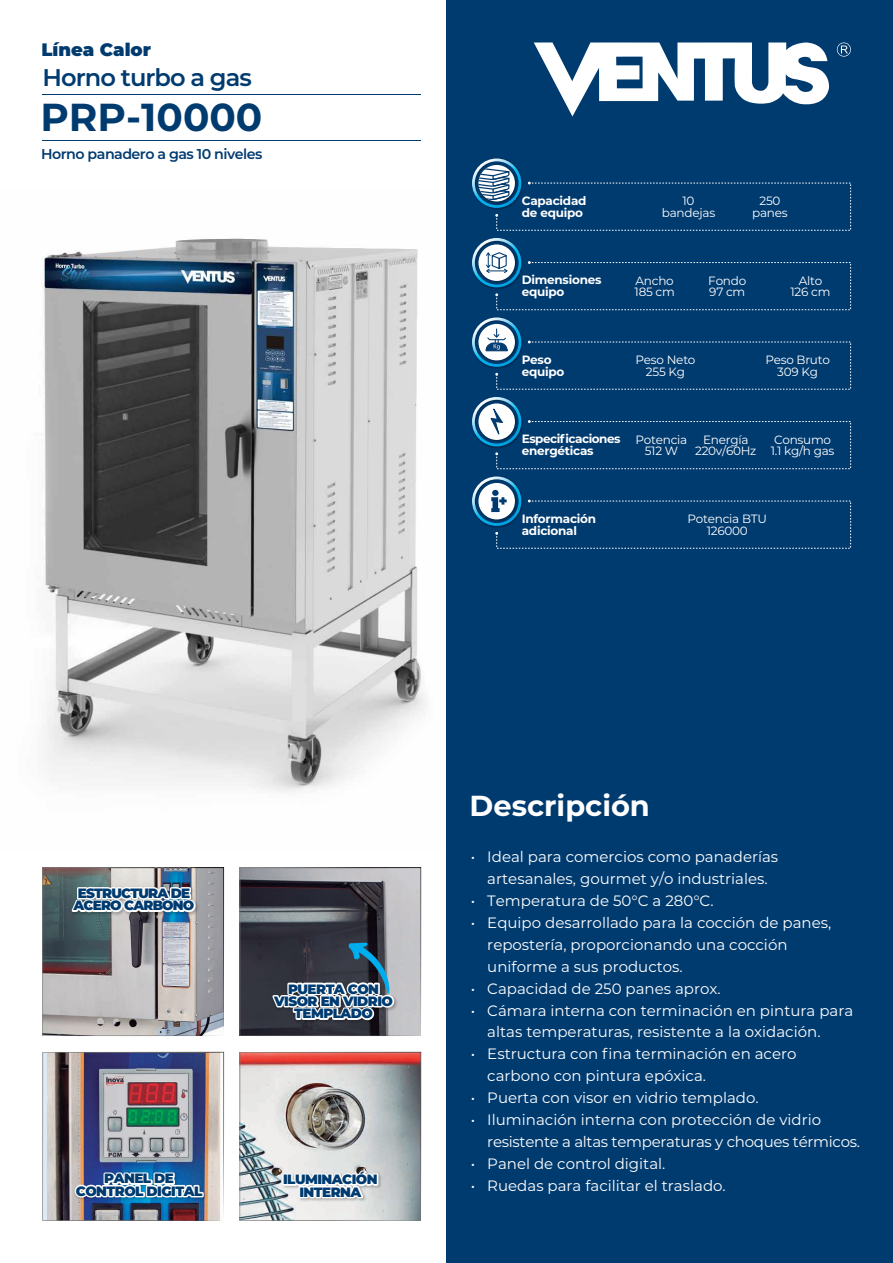
<style>
.page{position:relative;width:893px;height:1263px;background:#fff}
.page>*{position:absolute;margin:0;border:0;box-sizing:border-box;transform-origin:0 0}
.t1{font:700 39px "Montserrat";color:#003b70}
.t2{font:700 28.95px "Montserrat";color:#fff}
.t3{font:600 24.15px "Montserrat";letter-spacing:-.04em;color:#003b70}
.t4{font:900 18px "Montserrat";color:#003b70}
.t5{font:15px/21.9px "Montserrat";color:#fff}
.t6{font:600 14.25px "Montserrat";letter-spacing:-.035em;color:#003b70}
.t7{font:900 13.5px/12.5px "Montserrat";letter-spacing:-.04em;color:#003b70;text-align:center}
.t8{font:900 13.5px/12.5px "Montserrat";letter-spacing:-.06em;color:#003b70;text-align:center}
.t9{font:12px/11.6px "Montserrat";letter-spacing:-.02em;color:#fff;text-align:center}
.t10{font:700 12px/11.6px "Montserrat";letter-spacing:-.02em;color:#fff}
.t11{font:700 12px/11.6px "Montserrat";letter-spacing:-.04em;color:#fff}
</style>
<div class="page">
<img style="left:42px;top:238px;width:384px;height:554px">
<div style="left:446px;top:0;width:447px;height:1263px;background:#003b70"></div>
<svg style="left:534px;top:42px;width:295px;height:74px"></svg>
<svg style="left:837px;top:43px;width:14px;height:14px"></svg>
<hr style="left:43px;top:95px;width:378px;height:1px;background:#003b70">
<hr style="left:43px;top:140px;width:378px;height:1px;background:#003b70">
<svg style="left:472px;top:159px;width:379px;height:72px"></svg>
<svg style="left:472px;top:238px;width:379px;height:72px"></svg>
<svg style="left:472px;top:317px;width:379px;height:73px"></svg>
<img style="left:42px;top:867px;width:182px;height:169px">
<img style="left:42px;top:1051px;width:182px;height:170px">
<img style="left:239px;top:1051px;width:182px;height:170px">
<svg style="left:239px;top:867px;width:182px;height:169px;background:#6d7078"></svg>
<svg style="left:472px;top:397px;width:379px;height:72px"></svg>
<svg style="left:472px;top:476px;width:379px;height:73px"></svg>
<p class="t4" style="left:41px;top:36px;width:111px">Línea Calor</p>
<h3 class="t3" style="left:43px;top:61px;width:211px">Horno turbo a gas</h3>
<h1 class="t1" style="left:40px;top:89px;width:224px">PRP-10000</h1>
<p class="t6" style="left:41px;top:144px;width:223px">Horno panadero a gas 10 niveles</p>
<p class="t10" style="left:522px;top:194px;width:66px">Capacidad de equipo</p>
<p class="t9" style="left:662px;top:195px;width:55px">10 bandejas</p>
<p class="t9" style="left:752px;top:195px;width:37px">250 panes</p>
<p class="t10" style="left:522px;top:274px;width:81px">Dimensiones equipo</p>
<p class="t9" style="left:790px;top:274px;width:41px">Alto<br>126 cm</p>
<p class="t9" style="left:635px;top:274px;width:42px;text-align:left">Ancho<br>185 cm</p>
<p class="t9" style="left:708px;top:274px;width:39px;text-align:left">Fondo<br>97 cm</p>
<p class="t10" style="left:522px;top:353px;width:44px">Peso equipo</p>
<p class="t9" style="left:765px;top:354px;width:66px">Peso Bruto<br>309 Kg</p>
<p class="t9" style="left:636px;top:354px;width:61px">Peso Neto<br>255 Kg</p>
<p class="t11" style="left:522px;top:433px;width:100px">Especificaciones energéticas</p>
<p class="t9" style="left:771px;top:433px;width:65px;text-align:left">Consumo<br>1.1 kg/h gas</p>
<p class="t9" style="left:636px;top:433px;width:53px">Potencia<br>512 W</p>
<p class="t9" style="left:695px;top:433px;width:63px">Energía<br>220v/60Hz</p>
<p class="t10" style="left:522px;top:512px;width:76px">Información adicional</p>
<p class="t9" style="left:688px;top:513px;width:81px">Potencia BTU<br>126000</p>
<p class="t8" style="left:73px;top:886px;width:123px">ESTRUCTURA DE<br>ACERO CARBONO</p>
<p class="t7" style="left:274px;top:982px;width:120px">PUERTA CON<br>VISOR EN VIDRIO<br>TEMPLADO</p>
<p class="t7" style="left:76px;top:1171px;width:128px">PANEL DE<br>CONTROL DIGITAL</p>
<p class="t7" style="left:283px;top:1172px;width:96px">ILUMINACIÓN<br>INTERNA</p>
<h2 class="t2" style="left:470px;top:785px;width:182px">Descripción</h2>
<p class="t5" style="left:471px;top:845px;width:6px">•</p>
<p class="t5" style="left:471px;top:889px;width:6px">• •</p>
<p class="t5" style="left:471px;top:977px;width:6px">• •</p>
<p class="t5" style="left:471px;top:1042px;width:6px">•</p>
<p class="t5" style="left:471px;top:1086px;width:6px">• •</p>
<p class="t5" style="left:471px;top:1152px;width:6px">• •</p>
<p class="t5" style="left:487px;top:845px;width:374px">Ideal para comercios como panaderías artesanales, gourmet y/o industriales.<br>Temperatura de 50°C a 280°C.<br>Equipo desarrollado para la cocción de panes, repostería, proporcionando una cocción uniforme a sus productos.<br>Capacidad de 250 panes aprox.<br>Cámara interna con terminación en pintura para altas temperaturas, resistente a la oxidación.<br>Estructura con fina terminación en acero carbono con pintura epóxica.<br>Puerta con visor en vidrio templado.<br>Iluminación interna con protección de vidrio resistente a altas temperaturas y choques térmicos.<br>Panel de control digital.<br>Ruedas para facilitar el traslado.</p>
</div>
